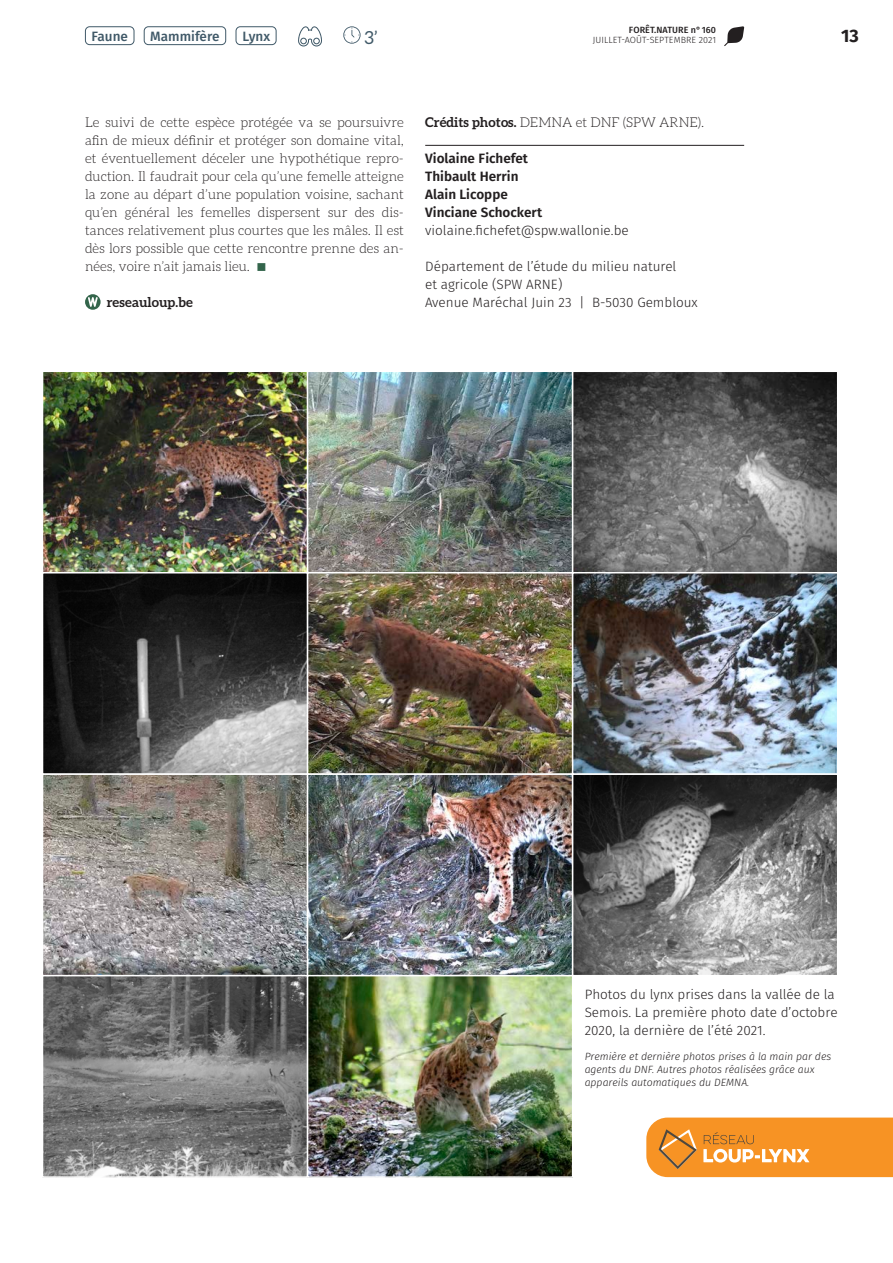
<style>
.page{position:relative;width:893px;height:1263px;background:#fff}
.page>*{position:absolute;margin:0;border:0;box-sizing:border-box;transform-origin:0 0}
.t1{font:700 18px "Fira Sans";color:#231f20}
.t2{font:18px "Aleo";color:#405968}
.t3{font:300 13.5px/18px "Aleo";color:#231f20;text-align:justify}
.t4{font:300 13.5px/18px "Fira Sans";color:#231f20}
.t5{font:600 13.5px/18px "Fira Sans";color:#231f20}
.t6{font:500 13.5px "Fira Sans";color:#405968}
.t7{font:700 13.5px "Aleo";color:#231f20}
.t8{font:italic 300 10.5px/12.6px "Fira Sans";color:#231f20}
.t9{font:300 9px "Fira Sans";letter-spacing:.01em;color:#231f20}
.t10{font:500 9px "Fira Sans";letter-spacing:.01em;color:#231f20}
.s1{color:#33654b}
.s2{font-weight:700}
</style>
<div class="page">
<svg style="left:724px;top:26px;width:20px;height:20px"></svg>
<svg style="left:85px;top:294px;width:16px;height:16px"></svg>
<svg style="left:88px;top:297px;width:10px;height:10px"></svg>
<hr style="left:425px;top:145px;width:319px;height:1px;background:#231f20">
<div style="left:144px;top:26px;width:82px;height:19px;border:1px solid #405968;border-radius:4px"></div>
<div style="left:236px;top:26px;width:40px;height:19px;border:1px solid #405968;border-radius:4px"></div>
<div style="left:85px;top:26px;width:49px;height:19px;border:1px solid #405968;border-radius:4px"></div>
<svg style="left:298px;top:26px;width:24px;height:20px"></svg>
<svg style="left:343px;top:26px;width:18px;height:18px"></svg>
<img style="left:45px;top:374px;width:525px;height:801px">
<div style="left:42px;top:371px;width:266px;height:202px;border:2px solid #fff"></div>
<div style="left:42px;top:572px;width:266px;height:203px;border:2px solid #fff"></div>
<div style="left:42px;top:773px;width:266px;height:203px;border:2px solid #fff"></div>
<div style="left:42px;top:975px;width:266px;height:203px;border:2px solid #fff"></div>
<div style="left:307px;top:371px;width:266px;height:202px;border:2px solid #fff"></div>
<div style="left:307px;top:572px;width:266px;height:203px;border:2px solid #fff"></div>
<div style="left:307px;top:773px;width:266px;height:203px;border:2px solid #fff"></div>
<div style="left:307px;top:975px;width:266px;height:203px;border:2px solid #fff"></div>
<img style="left:575px;top:374px;width:260px;height:599px">
<div style="left:572px;top:371px;width:266px;height:202px;border:2px solid #fff"></div>
<div style="left:572px;top:572px;width:266px;height:203px;border:2px solid #fff"></div>
<div style="left:572px;top:773px;width:266px;height:203px;border:2px solid #fff"></div>
<svg style="left:646px;top:1117px;width:247px;height:60px;background:#f39a36"></svg>
<p class="t6" style="left:91px;top:26px;width:38px">Faune</p>
<p class="t6" style="left:150px;top:26px;width:71px">Mammifère</p>
<p class="t6" style="left:242px;top:26px;width:29px">Lynx</p>
<h1 class="t2" style="left:365px;top:27px;width:14px">3’</h1>
<p class="t10" style="left:629px;top:23px;width:89px">FORÊT.NATURE n°160</p>
<p class="t9" style="left:593px;top:34px;width:125px">JUILLET-AOÛT-SEPTEMBRE 2021</p>
<h1 class="t1" style="left:841px;top:24px;width:19px">13</h1>
<p class="t3" style="left:85px;top:113px;width:320px">Le suivi de cette espèce protégée va se poursuivre afin de mieux définir et protéger son domaine vital, et éventuellement déceler une hypothétique repro&shy;duction. Il faudrait pour cela qu’une femelle atteigne la zone au départ d’une population voisine, sachant qu’en général les femelles dispersent sur des dis&shy;tances relativement plus courtes que les mâles. Il est dès lors possible que cette rencontre prenne des an&shy;nées, voire n’ait jamais lieu. <span class="s1">■</span></p>
<p class="t7" style="left:107px;top:294px;width:88px">reseauloup.be</p>
<p class="t3" style="left:425px;top:113px;width:280px"><span class="s2">Crédits photos.</span> DEMNA et DNF (SPW ARNE).</p>
<p class="t5" style="left:425px;top:150px;width:119px">Violaine Fichefet<br>Thibault Herrin<br>Alain Licoppe<br>Vinciane Schockert</p>
<p class="t4" style="left:425px;top:222px;width:205px">violaine.fichefet@spw.wallonie.be</p>
<p class="t4" style="left:425px;top:258px;width:274px">Département de l’étude du milieu naturel<br>et agricole (SPW ARNE)<br>Avenue Maréchal Juin 23 | B-5030 Gembloux</p>
<p class="t4" style="left:585px;top:986px;width:254px">Photos du lynx prises dans la vallée de la<br>Semois. La première photo date d’octobre<br>2020, la dernière de l’été 2021.</p>
<p class="t8" style="left:585px;top:1050px;width:248px">Première et dernière photos prises à la main par des agents du DNF. Autres photos réalisées grâce aux appareils automatiques du DEMNA.</p>
</div>
